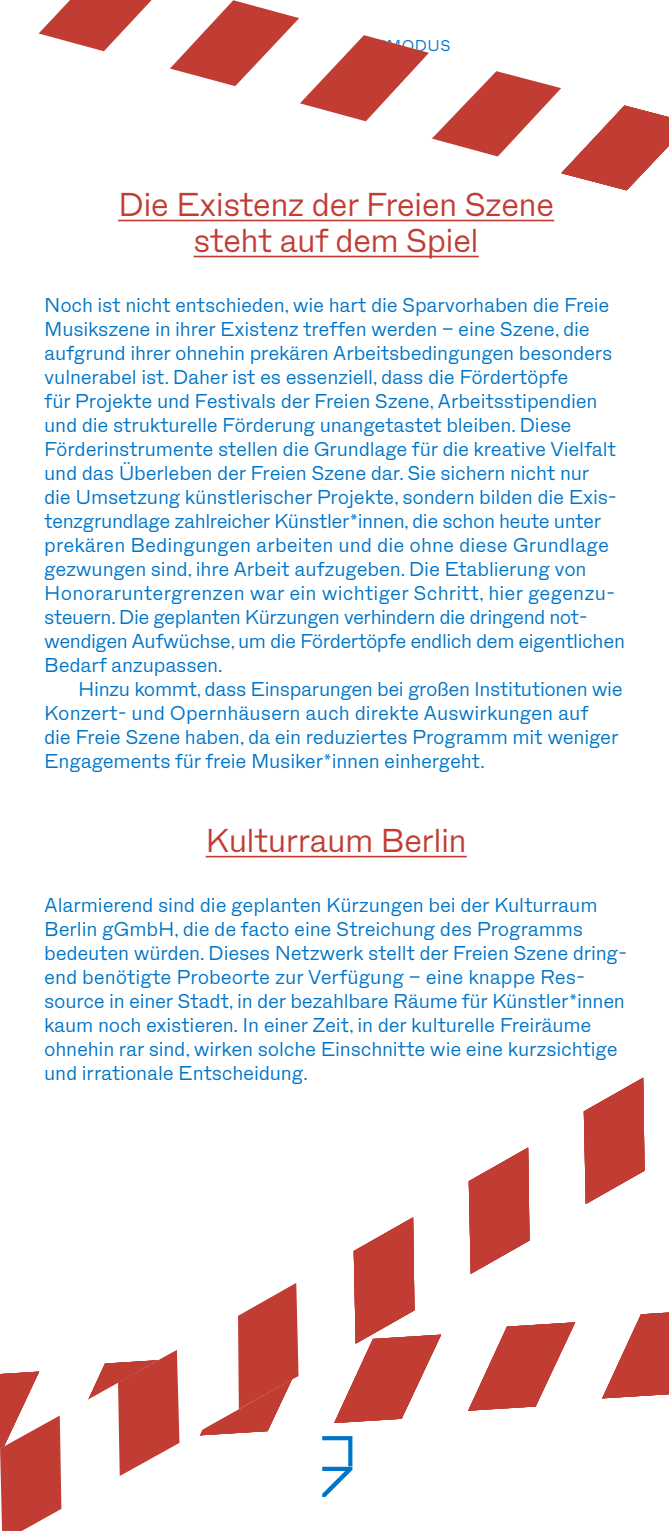
<style>
.page{position:relative;width:669px;height:1531px;background:#fff}
.page>*{position:absolute;margin:0;border:0;box-sizing:border-box;transform-origin:0 0}
.t1{font:300 92px "ABC Galapagos BC";color:#0074c7}
.t2{font:300 33px/36px "Lapidar";letter-spacing:-.02em;color:#c13d33;text-align:center}
.t3{font:300 20px/24px "Lapidar";letter-spacing:-.015em;color:#0074c7}
.s1{font-style:italic}
</style>
<div class="page">
<hr style="left:118px;top:220px;width:436px;height:1px;background:#c13d33">
<hr style="left:194px;top:256px;width:285px;height:1px;background:#c13d33">
<hr style="left:206px;top:856px;width:261px;height:1px;background:#c13d33">
<svg style="left:468px;top:1322px;width:107px;height:88px"></svg>
<svg style="left:602px;top:1312px;width:67px;height:86px"></svg>
<svg style="left:38px;top:0;width:114px;height:51px"></svg>
<svg style="left:170px;top:0;width:499px;height:190px"></svg>
<svg style="left:0;top:1350px;width:179px;height:181px"></svg>
<svg style="left:200px;top:1283px;width:99px;height:152px"></svg>
<svg style="left:334px;top:1217px;width:107px;height:206px"></svg>
<svg style="left:469px;top:1147px;width:60px;height:127px"></svg>
<svg style="left:584px;top:1078px;width:61px;height:126px"></svg>
<h2 class="t2" style="left:118px;top:186px;width:437px">Die Existenz der Freien Szene steht auf dem Spiel</h2>
<p class="t3" style="left:44px;top:293px;width:582px">Noch ist nicht entschieden, wie hart die Sparvorhaben die Freie Musikszene in ihrer Existenz treffen werden – eine Szene, die aufgrund ihrer ohnehin prekären Arbeitsbedingungen besonders vulnerabel ist. Daher ist es essenziell, dass die Fördertöpfe<br>für Projekte und Festivals der Freien Szene, Arbeitsstipendien und die strukturelle Förderung unangetastet bleiben. Diese Förderinstrumente stellen die Grundlage für die kreative Vielfalt und das Überleben der Freien Szene dar. Sie sichern nicht nur<br>die Umsetzung künstlerischer Projekte, sondern bilden die Exis&shy;tenzgrundlage zahlreicher Künstler*innen, die schon heute unter prekären Bedingungen arbeiten und die ohne diese Grundlage gezwungen sind, ihre Arbeit aufzugeben. Die Etablierung von Honoraruntergrenzen war ein wichtiger Schritt, hier gegenzu&shy;steuern. Die geplanten Kürzungen verhindern die dringend not&shy;wendigen Aufwüchse, um die Fördertöpfe endlich dem eigentlichen Bedarf anzupassen.</p>
<p class="t3" style="left:44px;top:677px;width:580px;text-indent:34px">Hinzu kommt, dass Einsparungen bei großen Institutionen wie Konzert- und Opernhäusern auch direkte Auswirkungen auf<br>die Freie Szene haben, da ein reduziertes Programm mit weniger Engagements für freie Musiker*innen einhergeht.</p>
<h2 class="t2" style="left:206px;top:822px;width:263px">Kulturraum Berlin</h2>
<p class="t3" style="left:44px;top:893px;width:585px">Alarmierend sind die geplanten Kürzungen bei der Kulturraum Berlin gGmbH, die de facto eine Streichung des Programms bedeuten würden. Dieses Netzwerk stellt der Freien Szene dring&shy;end benötigte Probeorte zur Verfügung – eine knappe Res&shy;source in einer Stadt, in der bezahlbare Räume für Künstler*innen kaum noch existieren<span class="s1">.</span> In einer Zeit, in der kulturelle Freiräume ohnehin rar sind, wirken solche Einschnitte wie eine kurzsichtige und irrationale Entscheidung.</p>
<h1 class="t1" style="left:322px;top:1405px;width:32px">3</h1>
</div>
